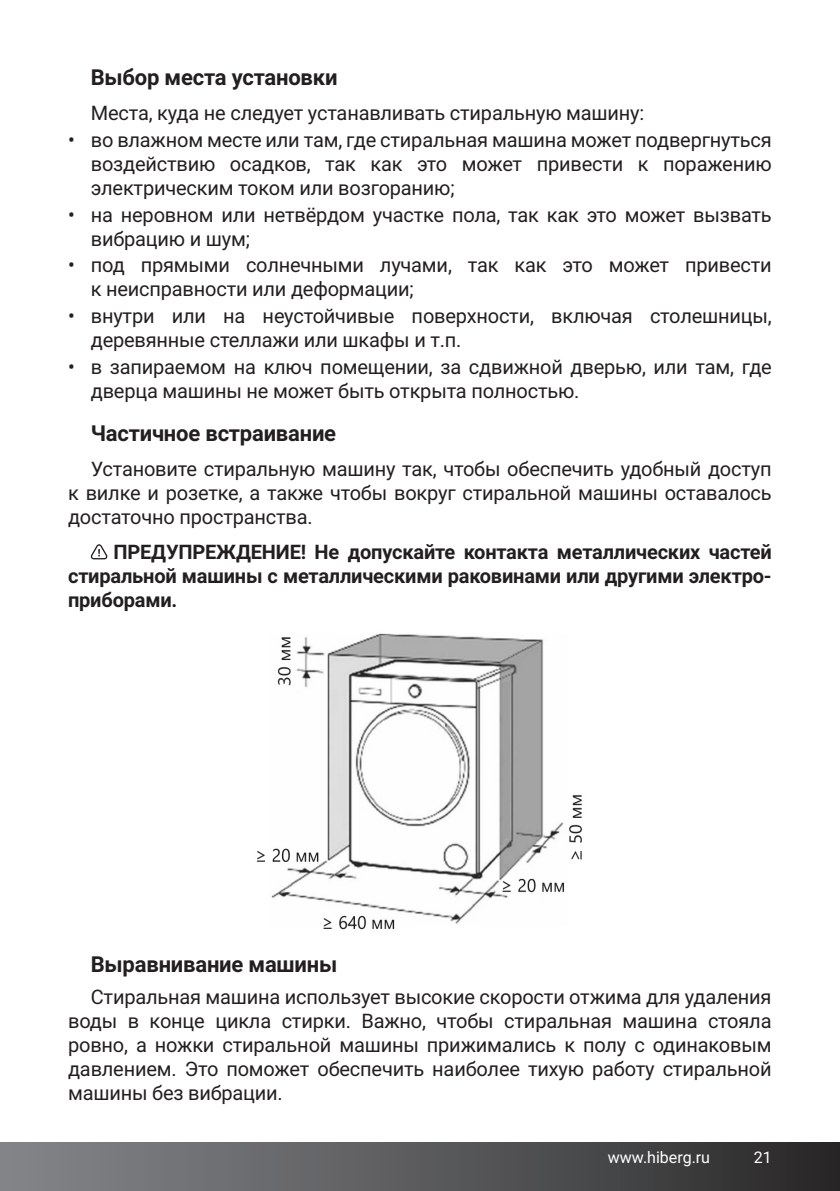
<style>
.page{position:relative;width:840px;height:1191px;background:#fff}
.page>*{position:absolute;margin:0;border:0;box-sizing:border-box;transform-origin:0 0}
.t1{font:700 22px "Roboto";letter-spacing:-.01em;color:#231f20}
.t2{font:20px/24px "Roboto";letter-spacing:-.01em;color:#231f20}
.t3{font:700 20px/24px "Roboto";letter-spacing:-.01em;color:#231f20;text-align:justify}
.t4{font:16px "Roboto";color:#fff}
</style>
<div class="page">
<div style="left:0;top:1142px;width:839px;height:49px;background:linear-gradient(to right,#86888c,#2b2a2b)"></div>
<svg style="left:91px;top:544px;width:16px;height:15px"></svg>
<img style="left:256px;top:633px;width:326px;height:297px">
<p class="t1" style="left:91px;top:61px;width:248px">Выбор места установки</p>
<p class="t2" style="left:91px;top:100px;width:555px">Места, куда не следует устанавливать стиральную машину:</p>
<p class="t2" style="left:91px;top:127px;width:682px;text-align:justify;text-indent:-23px">• во влажном месте или там, где стиральная машина может подвергнуться воздействию осадков, так как это может привести к поражению электрическим током или возгоранию;</p>
<p class="t2" style="left:91px;top:202px;width:682px;text-indent:-23px">• на неровном или нетвёрдом участке пола, так как это может вызвать вибрацию и шум;</p>
<p class="t2" style="left:91px;top:253px;width:682px;text-indent:-23px">• под прямыми солнечными лучами, так как это может привести к неисправности или деформации;</p>
<p class="t2" style="left:91px;top:303px;width:682px;text-indent:-23px">• внутри или на неустойчивые поверхности, включая столешницы, деревянные стеллажи или шкафы и т.п.</p>
<p class="t2" style="left:91px;top:354px;width:682px;text-indent:-23px">• в запираемом на ключ помещении, за сдвижной дверью, или там, где дверца машины не может быть открыта полностью.</p>
<p class="t1" style="left:91px;top:417px;width:247px">Частичное встраивание</p>
<p class="t2" style="left:68px;top:456px;width:704px;text-align:justify;text-indent:23px">Установите стиральную машину так, чтобы обеспечить удобный доступ к вилке и розетке, а также чтобы вокруг стиральной машины оставалось достаточно пространства.</p>
<p class="t3" style="left:68px;top:539px;width:704px;text-indent:45px">ПРЕДУПРЕЖДЕНИЕ! Не допускайте контакта металлических частей стиральной машины с металлическими раковинами или другими электро&shy;приборами.</p>
<p class="t1" style="left:91px;top:948px;width:248px">Выравнивание машины</p>
<p class="t2" style="left:68px;top:984px;width:704px;text-align:justify;text-indent:23px">Стиральная машина использует высокие скорости отжима для удаления воды в конце цикла стирки. Важно, чтобы стиральная машина стояла ровно, а ножки стиральной машины прижимались к полу с одинаковым давлением. Это поможет обеспечить наиболее тихую работу стиральной машины без вибрации.</p>
<p class="t4" style="left:607px;top:1145px;width:104px">www.hiberg.ru</p>
<p class="t4" style="left:753px;top:1145px;width:19px">21</p>
</div>
